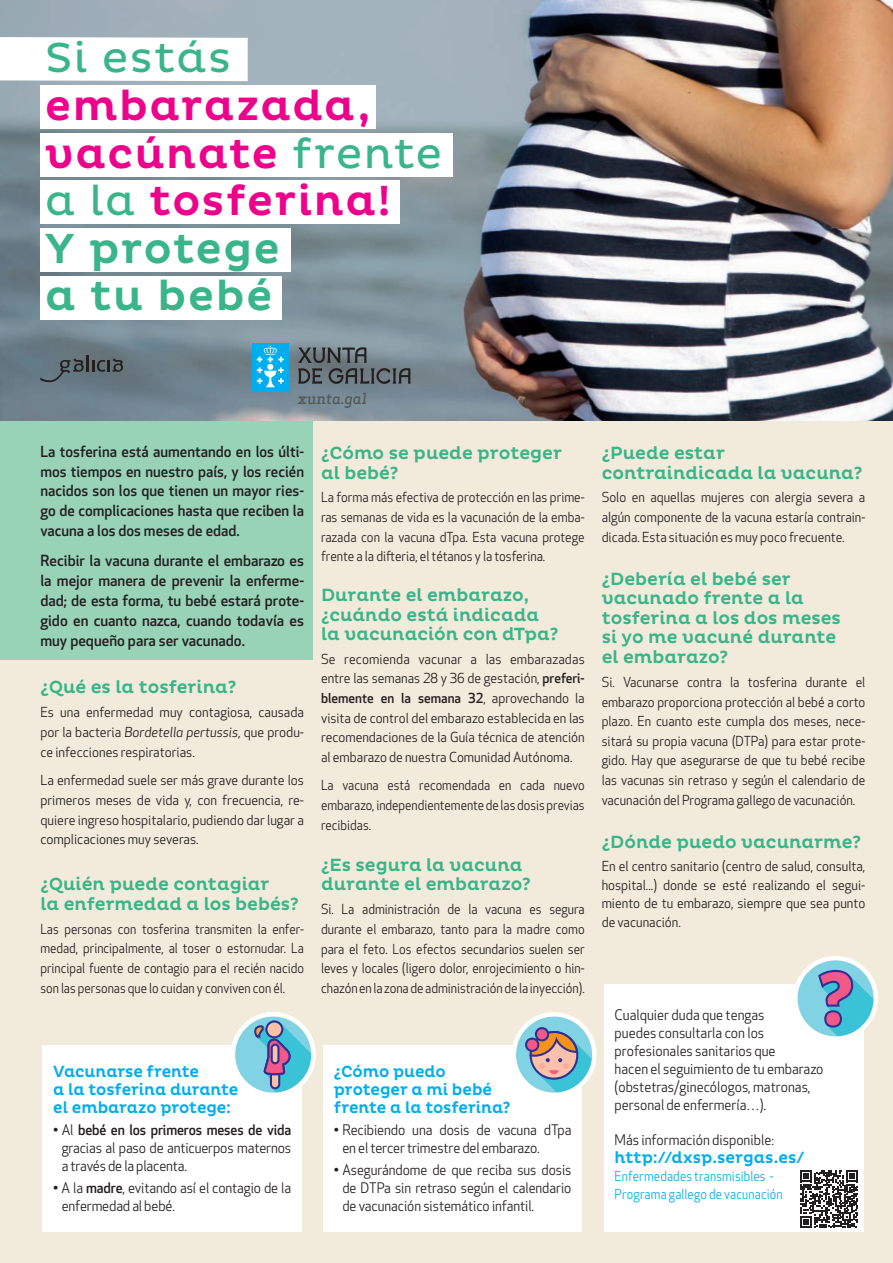
<style>
.page{position:relative;width:893px;height:1263px;background:#fff}
.page>*{position:absolute;margin:0;border:0;box-sizing:border-box;transform-origin:0 0}
.t1{font:500 42.75px/47.5px "Pluto";letter-spacing:.035em;color:#ed028c}
.t2{font:42.75px "Pluto";letter-spacing:.045em;color:#39b589}
.t3{font:500 18px/19.6px "Pluto";color:#39b589}
.t4{font:500 16.5px/18px "Pluto";letter-spacing:-.005em;color:#00aeef;scale:.95 1}
.t5{font:500 16.5px "Pluto";letter-spacing:-.005em;color:#00aeef;scale:.96 1}
.t6{font:500 15px/19.8px "Apex New";color:#231f20;text-align:justify}
.t7{font:italic 500 15px "Apex Serif";color:#57585a}
.t8{font:14.25px/18px "Apex New";letter-spacing:-.005em;color:#231f20;text-align:justify}
.t9{font:14.25px/18px "Apex New";letter-spacing:-.005em;color:#231f20;scale:.96 1}
.t10{font:13.5px/19.8px "Apex New";color:#231f20;text-align:justify}
.t11{font:13.5px/19.6px "Apex New";color:#231f20;text-align:justify;scale:.95 1}
.t12{font:13.5px/19.8px "Apex New";color:#231f20;text-align:justify;scale:.92 1}
.t13{font:13.5px/19.6px "Apex New";color:#231f20;text-align:justify;scale:.93 1}
.t14{font:13.5px/19.6px "Apex New";color:#231f20;text-align:justify;scale:.94 1}
.t15{font:13.5px/19.6px "Apex New";color:#231f20;text-align:justify;scale:.96 1}
.t16{font:13.5px/18px "Apex New";letter-spacing:.015em;color:#00aeef;scale:.91 1}
.s1{font-weight:400;color:#39b589}
.s2{color:#39b589}
.s3{font-style:italic}
.s4{font-weight:500}
</style>
<div class="page">
<div style="left:0;top:419px;width:893px;height:844px;background:#f2ebdb"></div>
<div style="left:0;top:419px;width:313px;height:240px;background:#98d3b8"></div>
<img style="left:0;top:0;width:893px;height:421px">
<div style="left:43px;top:1045px;width:259px;height:187px;background:#fff"></div>
<div style="left:323px;top:1045px;width:259px;height:187px;background:#fff"></div>
<div style="left:604px;top:985px;width:259px;height:247px;background:#fff"></div>
<svg style="left:233px;top:1015px;width:78px;height:78px;background:#91c0d3"></svg>
<hr style="left:273px;top:1046px;width:4px;height:16px;background:#fbc1aa;border-radius:2px">
<div style="left:231px;top:1012px;width:85px;height:85px;border:4px solid #fff;border-radius:50%"></div>
<div style="left:40px;top:85px;width:336px;height:44px;background:#fff"></div>
<svg style="left:0;top:37px;width:248px;height:44px"></svg>
<div style="left:40px;top:133px;width:413px;height:43px;background:#fff"></div>
<div style="left:40px;top:181px;width:360px;height:43px;background:#fff"></div>
<div style="left:40px;top:228px;width:251px;height:44px;background:#fff"></div>
<div style="left:40px;top:276px;width:242px;height:43px;background:#fff"></div>
<div style="left:252px;top:343px;width:37px;height:49px;background:#00aeef"></div>
<svg style="left:257px;top:346px;width:27px;height:41px"></svg>
<svg style="left:298px;top:347px;width:113px;height:37px;background:#606a70"></svg>
<svg style="left:40px;top:355px;width:83px;height:27px;background:#58656d"></svg>
<svg style="left:515px;top:1015px;width:77px;height:78px;background:#a9bdc3"></svg>
<div style="left:512px;top:1012px;width:85px;height:85px;border:4px solid #fff;border-radius:50%"></div>
<svg style="left:796px;top:958px;width:79px;height:79px;background:#94bfd3"></svg>
<div style="left:793px;top:956px;width:85px;height:85px;border:4px solid #fff;border-radius:50%"></div>
<svg style="left:800px;top:1170px;width:58px;height:58px;background:#777575"></svg>
<h1 class="t2" style="left:45px;top:34px;width:187px">Si estás</h1>
<h1 class="t1" style="left:45px;top:83px;width:398px">embarazada, vacúnate <span class="s1">frente a la</span> tosferina!<br><span class="s2">Y protege<br>a tu bebé</span></h1>
<p class="t7" style="left:298px;top:389px;width:71px">xunta.gal</p>
<p class="t6" style="left:40px;top:441px;width:265px">La tosferina está aumentando en los últi&shy;mos tiempos en nuestro país, y los recién nacidos son los que tienen un mayor ries&shy;go de complicaciones hasta que reciben la vacuna a los dos meses de edad.</p>
<p class="t6" style="left:40px;top:551px;width:265px">Recibir la vacuna durante el embarazo es la mejor manera de prevenir la enferme&shy;dad; de esta forma, tu bebé estará prote&shy;gido en cuanto nazca, cuando todavía es muy pequeño para ser vacunado.</p>
<h2 class="t3" style="left:40px;top:677px;width:198px">¿Qué es la tosferina?</h2>
<p class="t10" style="left:40px;top:702px;width:265px">Es una enfermedad muy contagiosa, causada por la bacteria <span class="s3">Bordetella pertussis</span>, que produ&shy;ce infecciones respiratorias.</p>
<p class="t10" style="left:40px;top:770px;width:265px">La enfermedad suele ser más grave durante los primeros meses de vida y, con frecuencia, re&shy;quiere ingreso hospitalario, pudiendo dar lugar a complicaciones muy severas.</p>
<h2 class="t3" style="left:40px;top:874px;width:260px">¿Quién puede contagiar<br>la enfermedad a los bebés?</h2>
<p class="t12" style="left:40px;top:919px;width:288px">Las personas con tosferina transmiten la enfer&shy;medad, principalmente, al toser o estornudar. La principal fuente de contagio para el recién nacido son las personas que lo cuidan y conviven con él.</p>
<h2 class="t3" style="left:321px;top:443px;width:242px">¿Cómo se puede proteger al bebé?</h2>
<p class="t14" style="left:321px;top:487px;width:282px">La forma más efectiva de protección en las prime&shy;ras semanas de vida es la vacunación de la emba&shy;razada con la vacuna dTpa. Esta vacuna protege frente a la difteria, el tétanos y la tosferina.</p>
<h2 class="t3" style="left:321px;top:585px;width:239px">Durante el embarazo, ¿cuándo está indicada la vacunación con dTpa?</h2>
<p class="t10" style="left:321px;top:649px;width:265px">Se recomienda vacunar a las embarazadas entre las semanas 28 y 36 de gestación, <span class="s4">preferi&shy;blemente en la semana 32</span>, aprovechando la visita de control del embarazo establecida en las recomendaciones de la Guía técnica de atención al embarazo de nuestra Comunidad Autónoma.</p>
<p class="t12" style="left:321px;top:775px;width:288px">La vacuna está recomendada en cada nuevo embarazo, independientemente de las dosis previas recibidas.</p>
<h2 class="t3" style="left:321px;top:855px;width:211px">¿Es segura la vacuna durante el embarazo?</h2>
<p class="t13" style="left:321px;top:899px;width:285px">Si. La administración de la vacuna es segura durante el embarazo, tanto para la madre como para el feto. Los efectos secundarios suelen ser leves y locales (ligero dolor, enrojecimiento o hin&shy;chazón en la zona de administración de la inyección).</p>
<p class="t4" style="left:53px;top:1063px;width:196px">Vacunarse frente<br>a la tosferina durante el embarazo protege:</p>
<p class="t8" style="left:62px;top:1121px;width:231px;text-indent:-9px">• Al <span class="s4">bebé en los primeros meses de vida </span>gracias al paso de anticuerpos maternos a través de la placenta.</p>
<p class="t8" style="left:62px;top:1179px;width:231px;text-indent:-8px">• A la <span class="s4">madre</span>, evitando así el contagio de la enfermedad al bebé.</p>
<p class="t4" style="left:334px;top:1063px;width:187px">¿Cómo puedo proteger a mi bebé frente a la tosferina?</p>
<p class="t8" style="left:342px;top:1121px;width:231px;text-indent:-9px">• Recibiendo una dosis de vacuna dTpa en el tercer trimestre del embarazo.</p>
<p class="t8" style="left:342px;top:1161px;width:231px;text-indent:-9px">• Asegurándome de que reciba sus dosis de DTPa sin retraso según el calendario de vacunación sistemático infantil.</p>
<h2 class="t3" style="left:602px;top:443px;width:262px">¿Puede estar contraindicada la vacuna?</h2>
<p class="t15" style="left:602px;top:488px;width:276px">Solo en aquellas mujeres con alergia severa a algún componente de la vacuna estaría contrain&shy;dicada. Esta situación es muy poco frecuente.</p>
<h2 class="t3" style="left:602px;top:569px;width:241px">¿Debería el bebé ser vacunado frente a la tosferina a los dos meses si yo me vacuné durante el embarazo?</h2>
<p class="t11" style="left:602px;top:672px;width:279px">Si. Vacunarse contra la tosferina durante el embarazo proporciona protección al bebé a corto plazo. En cuanto este cumpla dos meses, nece&shy;sitará su propia vacuna (DTPa) para estar prote&shy;gido. Hay que asegurarse de que tu bebé recibe las vacunas sin retraso y según el calendario de vacunación del Programa gallego de vacunación.</p>
<h2 class="t3" style="left:602px;top:832px;width:261px">¿Dónde puedo vacunarme?</h2>
<p class="t10" style="left:602px;top:856px;width:265px;line-height:18.9px">En el centro sanitario (centro de salud, consulta, hospital...) donde se esté realizando el segui&shy;miento de tu embarazo, siempre que sea punto de vacunación.</p>
<p class="t9" style="left:615px;top:1006px;width:219px">Cualquier duda que tengas<br>puedes consultarla con los profesionales sanitarios que<br>hacen el seguimiento de tu embarazo (obstetras/ginecólogos, matronas, personal de enfermería…).</p>
<p class="t9" style="left:615px;top:1131px;width:167px">Más información disponible:</p>
<p class="t5" style="left:615px;top:1148px;width:199px">http://dxsp.sergas.es/</p>
<p class="t16" style="left:615px;top:1167px;width:186px">Enfermedades transmisibles -<br>Programa gallego de vacunación</p>
</div>
